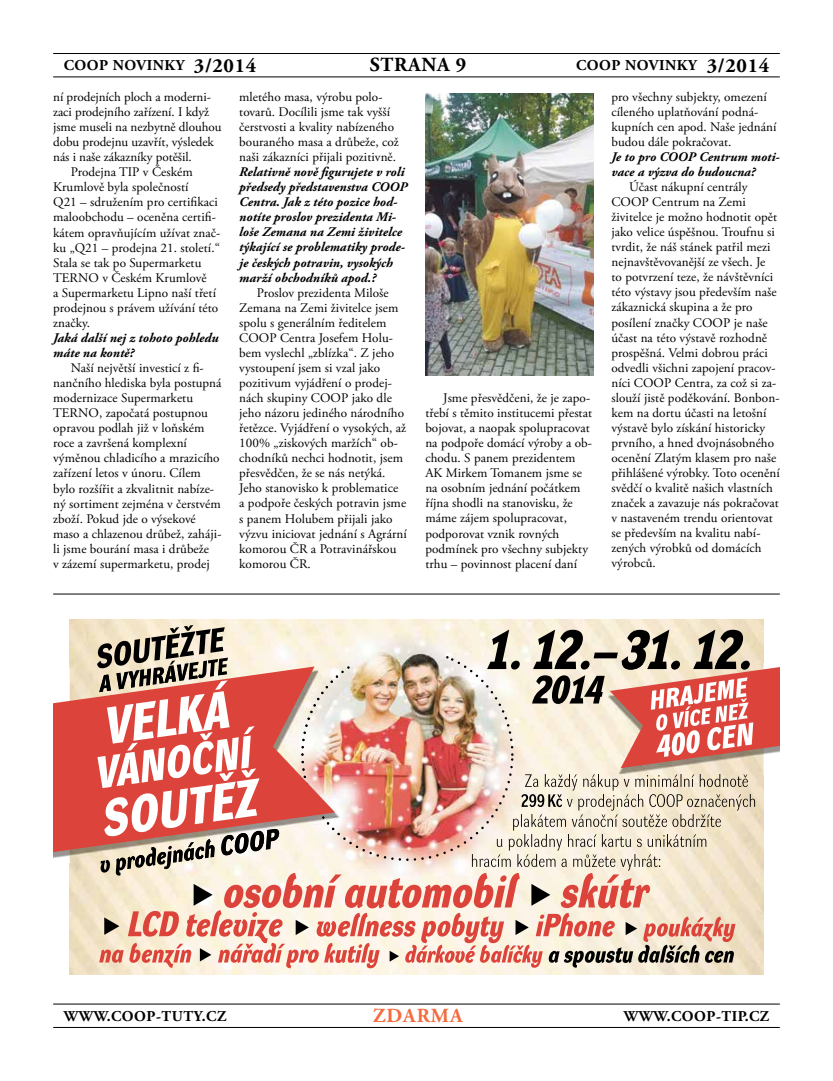
<style>
.page{position:relative;width:833px;height:1081px;background:#fff}
.page>*{position:absolute;margin:0;border:0;box-sizing:border-box;transform-origin:0 0}
.t1{font:700 20px "Adobe Garamond Pro";letter-spacing:.035em;color:#000}
.t2{font:700 20px "Adobe Garamond Pro";letter-spacing:.05em;color:#f46b3e}
.t3{font:700 15px "Adobe Garamond Pro";letter-spacing:.035em;color:#000}
.t4{font:13.12px/15px "Adobe Garamond Pro";letter-spacing:.005em;color:#000}
.t5{font:italic 700 13.12px/15px "Adobe Garamond Pro";letter-spacing:.005em;color:#000}
.t6{font:7.5px "Minion Pro";color:#000}
.s1{font-size:20px}
</style>
<div class="page">
<hr style="left:53px;top:77px;width:727px;height:1px;background:#000">
<hr style="left:53px;top:53px;width:727px;height:1px;background:#000">
<hr style="left:53px;top:1027px;width:727px;height:1px;background:#000">
<hr style="left:53px;top:1003px;width:727px;height:1px;background:#000">
<img style="left:425px;top:93px;width:169px;height:283px">
<hr style="left:53px;top:594px;width:727px;height:1px;background:#000">
<svg style="left:53px;top:666px;width:44px;height:191px;background:#de665b"></svg>
<img style="left:97px;top:625px;width:683px;height:350px">
<p class="t3" style="left:64px;top:57px;width:194px">COOP NOVINKY <span class="s1">3/2014</span></p>
<h1 class="t1" style="left:370px;top:53px;width:98px">STRANA 9</h1>
<p class="t3" style="left:576px;top:57px;width:195px">COOP NOVINKY <span class="s1">3/2014</span></p>
<p class="t4" style="left:53px;top:90px;width:159px">ní prodejních ploch a moderni-</p>
<p class="t4" style="left:53px;top:105px;width:158px">zaci prodejního zařízení. I když</p>
<p class="t4" style="left:53px;top:120px;width:170px">jsme museli na nezbytně dlouhou</p>
<p class="t4" style="left:53px;top:135px;width:162px">dobu prodejnu uzavřít, výsledek</p>
<p class="t4" style="left:53px;top:150px;width:140px">nás i naše zákazníky potěšil.</p>
<p class="t4" style="left:71px;top:165px;width:123px">Prodejna TIP v Českém</p>
<p class="t4" style="left:53px;top:180px;width:137px">Krumlově byla společností</p>
<p class="t4" style="left:53px;top:195px;width:166px">Q21 – sdružením pro certifikaci</p>
<p class="t4" style="left:53px;top:210px;width:164px">maloobchodu – oceněna certifi-</p>
<p class="t4" style="left:53px;top:225px;width:169px">kátem opravňujícím užívat znač-</p>
<p class="t4" style="left:53px;top:240px;width:168px">ku „Q21 – prodejna 21. století.“</p>
<p class="t4" style="left:53px;top:255px;width:150px">Stala se tak po Supermarketu</p>
<p class="t4" style="left:53px;top:270px;width:155px">TERNO v Českém Krumlově</p>
<p class="t4" style="left:53px;top:285px;width:164px">a Supermarketu Lipno naší třetí</p>
<p class="t4" style="left:53px;top:301px;width:167px">prodejnou s právem užívání této</p>
<p class="t4" style="left:53px;top:316px;width:39px">značky.</p>
<p class="t5" style="left:53px;top:330px;width:167px">Jaká další nej z tohoto pohledu máte na kontě?</p>
<p class="t4" style="left:53px;top:361px;width:170px;text-indent:18px">Naší největší investicí z fi&shy;nančního hlediska byla postupná modernizace Supermarketu<br>TERNO, započatá postupnou opravou podlah již v loňském roce a završená komplexní výměnou chladicího a mrazicího zařízení letos v únoru. Cílem bylo rozšířit a zkvalitnit nabíze&shy;ný sortiment zejména v čerstvém zboží. Pokud jde o výsekové maso a chlazenou drůbež, zaháji&shy;li jsme bourání masa i drůbeže<br>v zázemí supermarketu, prodej</p>
<p class="t4" style="left:239px;top:90px;width:161px">mletého masa, výrobu polo&shy;tovarů. Docílili jsme tak vyšší čerstvosti a kvality nabízeného bouraného masa a drůbeže, což naši zákazníci přijali pozitivně.</p>
<p class="t5" style="left:239px;top:165px;width:170px">Relativně nově figurujete v roli předsedy představenstva COOP<br>Centra. Jak z této pozice hod&shy;notíte proslov prezidenta Mi&shy;loše Zemana na Zemi živitelce týkající se problematiky prode&shy;je českých potravin, vysokých marží obchodníků apod.?</p>
<p class="t4" style="left:239px;top:285px;width:169px;text-indent:18px">Proslov prezidenta Miloše<br>Zemana na Zemi živitelce jsem spolu s generálním ředitelem<br>COOP Centra Josefem Holu&shy;bem vyslechl „zblízka“. Z jeho vystoupení jsem si vzal jako pozitivum vyjádření o prodej&shy;nách skupiny COOP jako dle jeho názoru jediného národního řetězce. Vyjádření o vysokých, až<br>100% „ziskových maržích“ ob&shy;chodníků nechci hodnotit, jsem přesvědčen, že se nás netýká.<br>Jeho stanovisko k problematice a podpoře českých potravin jsme s panem Holubem přijali jako výzvu iniciovat jednání s Agrární komorou ČR a Potravinářskou komorou ČR.</p>
<p class="t4" style="left:425px;top:391px;width:168px;text-indent:18px">Jsme přesvědčeni, že je zapo&shy;třebí s těmito institucemi přestat bojovat, a naopak spolupracovat na podpoře domácí výroby a ob&shy;chodu. S panem prezidentem<br>AK Mirkem Tomanem jsme se na osobním jednání počátkem října shodli na stanovisku, že máme zájem spolupracovat, podporovat vznik rovných podmínek pro všechny subjekty trhu – povinnost placení daní</p>
<p class="t4" style="left:611px;top:89px;width:166px">pro všechny subjekty, omezení cíleného uplatňování podná&shy;kupních cen apod. Naše jednání budou dále pokračovat.</p>
<p class="t5" style="left:611px;top:149px;width:170px">Je to pro COOP Centrum moti&shy;vace a výzva do budoucna?</p>
<p class="t4" style="left:611px;top:180px;width:170px;text-indent:18px">Účast nákupní centrály<br>COOP Centrum na Zemi živitelce je možno hodnotit opět jako velice úspěšnou. Troufnu si tvrdit, že náš stánek patřil mezi nejnavštěvovanější ze všech. Je<br>to potvrzení teze, že návštěvníci této výstavy jsou především naše zákaznická skupina a že pro posílení značky COOP je naše účast na této výstavě rozhodně prospěšná. Velmi dobrou práci odvedli všichni zapojení pracov&shy;níci COOP Centra, za což si za&shy;slouží jistě poděkování. Bonbon&shy;kem na dortu účasti na letošní výstavě bylo získání historicky prvního, a hned dvojnásobného ocenění Zlatým klasem pro naše přihlášené výrobky. Toto ocenění svědčí o kvalitě našich vlastních značek a zavazuje nás pokračovat v nastaveném trendu orientovat se především na kvalitu nabí&shy;zených výrobků od domácích výrobců.</p>
<p class="t6" style="left:66px;top:1004px;width:186px">COOP Vanocni soutez 2014_inzerce COOP Novinky.indd 1</p>
<p class="t6" style="left:690px;top:1004px;width:79px">11/13/2014 11:18:40 AM</p>
<p class="t3" style="left:64px;top:1007px;width:164px">WWW.COOP-TUTY.CZ</p>
<h1 class="t2" style="left:373px;top:1004px;width:91px">ZDARMA</h1>
<p class="t3" style="left:624px;top:1007px;width:147px">WWW.COOP-TIP.CZ</p>
</div>
